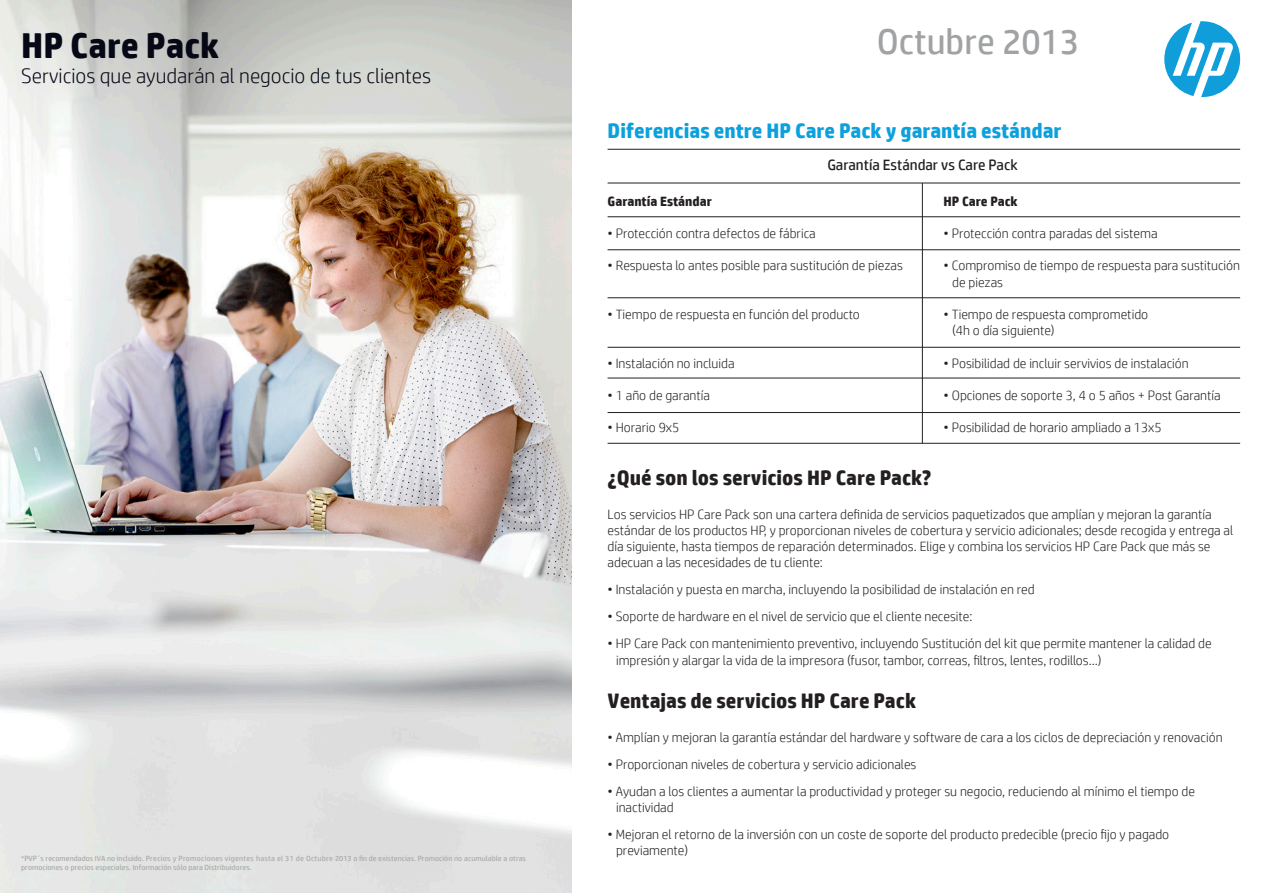
<style>
.page{position:relative;width:1263px;height:893px;background:#fff}
.page>*{position:absolute;margin:0;border:0;box-sizing:border-box;transform-origin:0 0}
.t1{font:36px "HP Simplified";color:#a0a2a4}
.t2{font:700 36px "HP Simplified";color:#060815}
.t3{font:700 21px "HP Simplified";color:#231f20}
.t4{font:700 21px "HP Simplified";color:#0ca0dd}
.t5{font:300 21px "HP Simplified";color:#060815}
.t6{font:15px "HP Simplified";color:#231f20}
.t7{font:300 13.5px/16.2px "HP Simplified";color:#231f20}
.t8{font:700 13.5px "HP Simplified";color:#231f20}
.t9{font:7.5px/9px "HP Simplified";color:#aaa9a7;scale:1.04 1}
</style>
<div class="page">
<img style="left:0;top:0;width:572px;height:893px">
<svg style="left:1164px;top:21px;width:76px;height:76px"></svg>
<hr style="left:608px;top:149px;width:632px;height:1px;background:#231f20">
<hr style="left:608px;top:183px;width:632px;height:1px;background:#231f20">
<hr style="left:608px;top:216px;width:632px;height:1px;background:#231f20">
<hr style="left:608px;top:249px;width:632px;height:1px;background:#231f20">
<hr style="left:608px;top:297px;width:632px;height:1px;background:#231f20">
<hr style="left:608px;top:347px;width:632px;height:1px;background:#231f20">
<hr style="left:608px;top:378px;width:632px;height:1px;background:#231f20">
<hr style="left:608px;top:412px;width:632px;height:1px;background:#231f20">
<hr style="left:608px;top:443px;width:632px;height:1px;background:#231f20">
<hr style="left:922px;top:183px;width:1px;height:260px;background:#231f20">
<h1 class="t2" style="left:21px;top:24px;width:200px">HP Care Pack</h1>
<h2 class="t5" style="left:21px;top:64px;width:412px">Servicios que ayudarán al negocio de tus clientes</h2>
<p class="t9" style="left:21px;top:854px;width:487px">*PVP´s recomendados IVA no incluido. Precios y Promociones vigentes hasta el 31 de Octubre 2013 o fin de existencias. Promoción no acumulable a otras promociones o precios especiales. Información sólo para Distribuidores.</p>
<h1 class="t1" style="left:877px;top:21px;width:204px">Octubre 2013</h1>
<h2 class="t4" style="left:608px;top:119px;width:455px">Diferencias entre HP Care Pack y garantía estándar</h2>
<p class="t6" style="left:827px;top:156px;width:192px">Garantía Estándar vs Care Pack</p>
<p class="t8" style="left:608px;top:193px;width:106px">Garantía Estándar</p>
<p class="t7" style="left:608px;top:225px;width:210px">• Protección contra defectos de fábrica</p>
<p class="t7" style="left:608px;top:257px;width:297px">• Respuesta lo antes posible para sustitución de piezas</p>
<p class="t7" style="left:608px;top:306px;width:254px">• Tiempo de respuesta en función del producto</p>
<p class="t7" style="left:608px;top:355px;width:128px">• Instalación no incluida</p>
<p class="t7" style="left:608px;top:387px;width:104px">• 1 año de garantía</p>
<p class="t7" style="left:608px;top:419px;width:73px">• Horario 9x5</p>
<p class="t8" style="left:944px;top:193px;width:76px">HP Care Pack</p>
<p class="t7" style="left:944px;top:225px;width:215px">• Protección contra paradas del sistema</p>
<p class="t7" style="left:952px;top:257px;width:290px;text-indent:-9px">• Compromiso de tiempo de respuesta para sustitución de piezas</p>
<p class="t7" style="left:952px;top:306px;width:198px;text-indent:-9px">• Tiempo de respuesta comprometido (4h o día siguiente)</p>
<p class="t7" style="left:944px;top:355px;width:247px">• Posibilidad de incluir servivios de instalación</p>
<p class="t7" style="left:944px;top:387px;width:278px">• Opciones de soporte 3, 4 o 5 años + Post Garantía</p>
<p class="t7" style="left:944px;top:419px;width:220px">• Posibilidad de horario ampliado a 13x5</p>
<h2 class="t3" style="left:608px;top:465px;width:325px">¿Qué son los servicios HP Care Pack?</h2>
<p class="t7" style="left:608px;top:506px;width:627px">Los servicios HP Care Pack son una cartera definida de servicios paquetizados que amplían y mejoran la garantía estándar de los productos HP, y proporcionan niveles de cobertura y servicio adicionales; desde recogida y entrega al día siguiente, hasta tiempos de reparación determinados. Elige y combina los servicios HP Care Pack que más se adecuan a las necesidades de tu cliente:</p>
<p class="t7" style="left:608px;top:581px;width:429px">• Instalación y puesta en marcha, incluyendo la posibilidad de instalación en red</p>
<p class="t7" style="left:608px;top:608px;width:366px">• Soporte de hardware en el nivel de servicio que el cliente necesite:</p>
<p class="t7" style="left:616px;top:635px;width:597px;text-indent:-9px">• HP Care Pack con mantenimiento preventivo, incluyendo Sustitución del kit que permite mantener la calidad de impresión y alargar la vida de la impresora (fusor, tambor, correas, filtros, lentes, rodillos…)</p>
<h2 class="t3" style="left:608px;top:688px;width:310px">Ventajas de servicios HP Care Pack</h2>
<p class="t7" style="left:608px;top:729px;width:616px">• Amplían y mejoran la garantía estándar del hardware y software de cara a los ciclos de depreciación y renovación</p>
<p class="t7" style="left:608px;top:756px;width:310px">• Proporcionan niveles de cobertura y servicio adicionales</p>
<p class="t7" style="left:616px;top:783px;width:580px;text-indent:-9px">• Ayudan a los clientes a aumentar la productividad y proteger su negocio, reduciendo al mínimo el tiempo de inactividad</p>
<p class="t7" style="left:616px;top:826px;width:555px;text-indent:-9px">• Mejoran el retorno de la inversión con un coste de soporte del producto predecible (precio fijo y pagado previamente)</p>
</div>
